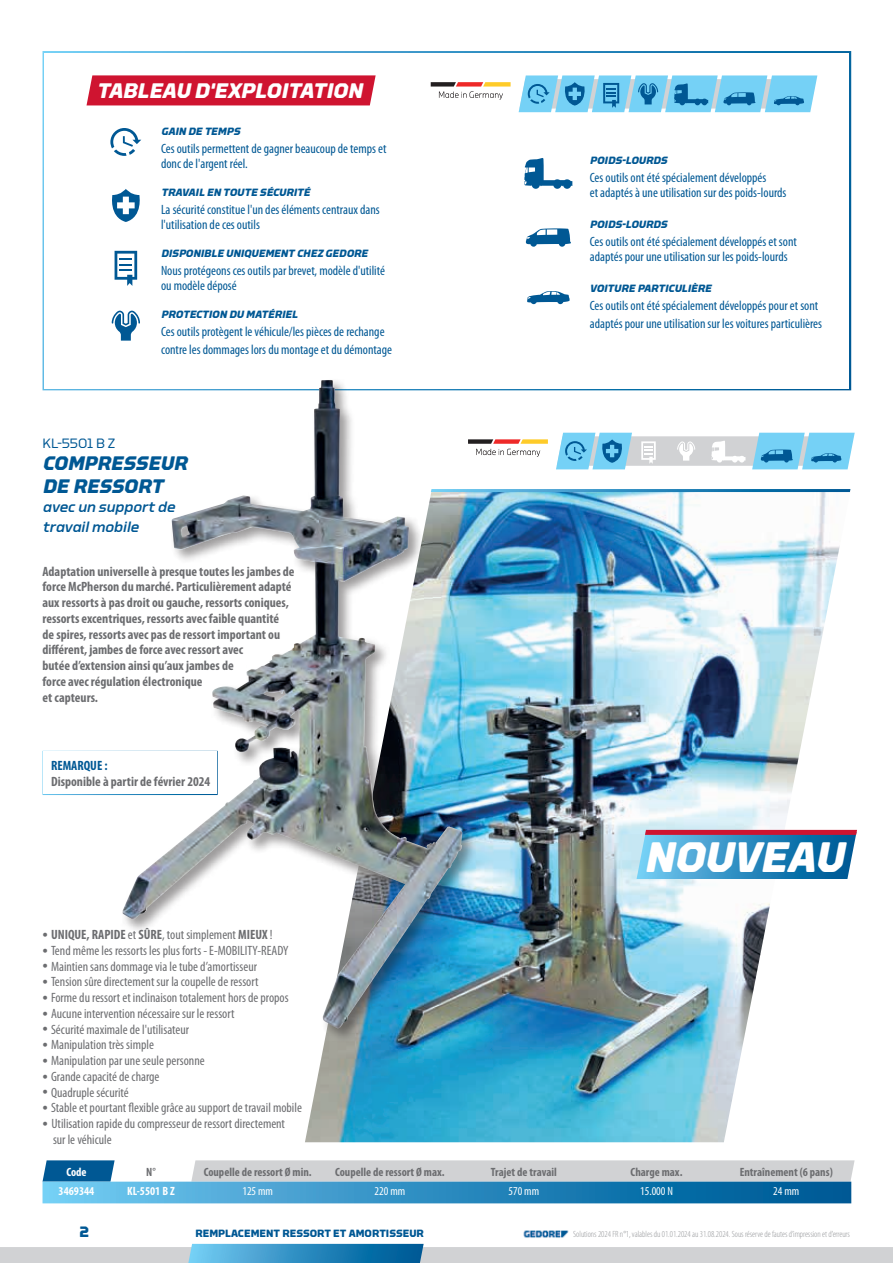
<style>
.page{position:relative;width:893px;height:1263px;background:#fff}
.page>*{position:absolute;margin:0;border:0;box-sizing:border-box;transform-origin:0 0}
.t1{font:italic 700 42.45px "GEDORE Type";color:#fff}
.t2{font:italic 700 21px "GEDORE Type";color:#fff}
.t3{font:italic 700 19.5px/22.5px "GEDORE Type";color:#005894}
.t4{font:italic 500 15px/19.5px "GEDORE Type";color:#005894}
.t5{font:700 15px "GEDORE Type";color:#005894}
.t6{font:condensed 13.5px/15px "Myriad Pro";color:#005894}
.t7{font:condensed 13.5px/15.8px "Myriad Pro";color:#6c6d70}
.t8{font:700 condensed 13.5px/15.8px "Myriad Pro";color:#6c6d70}
.t9{font:13.5px "GEDORE Type";letter-spacing:-.01em;color:#005894}
.t10{font:700 condensed 13.5px "Myriad Pro";color:#005894}
.t11{font:700 condensed 12px "Myriad Pro";color:#6c6d70}
.t12{font:condensed 12px "Myriad Pro";color:#fff}
.t13{font:700 condensed 12px "Myriad Pro";color:#fff}
.t14{font:italic 700 10.5px "GEDORE Type";color:#005894}
.t15{font:700 10.5px "GEDORE Type";color:#005894}
.t16{font:300 condensed 9px "Myriad Pro";color:#939598}
.s1{font-family:"GEDORE Type";font-weight:400;font-stretch:normal;font-size:15px}
.s2{font-weight:400}
.s3{font-family:"GEDORE Type";font-stretch:normal;font-size:15px}
</style>
<div class="page">
<img style="left:523px;top:1230px;width:46px;height:8px">
<div style="left:43px;top:51px;width:808px;height:339px;background:#fff;border:4px solid #fff"></div>
<svg style="left:431px;top:82px;width:80px;height:17px"></svg>
<svg style="left:519px;top:75px;width:298px;height:37px;background:#71c2e6"></svg>
<svg style="left:0;top:1244px;width:893px;height:19px;background:#acc5d4"></svg>
<svg style="left:110px;top:128px;width:31px;height:28px"></svg>
<svg style="left:112px;top:311px;width:28px;height:30px"></svg>
<svg style="left:112px;top:189px;width:28px;height:33px"></svg>
<svg style="left:115px;top:251px;width:22px;height:35px"></svg>
<svg style="left:527px;top:291px;width:43px;height:13px"></svg>
<svg style="left:526px;top:228px;width:45px;height:19px"></svg>
<svg style="left:524px;top:158px;width:48px;height:31px"></svg>
<div style="left:87px;top:75px;width:289px;height:30px;background:#cf1430"></div>
<svg style="left:43px;top:1160px;width:812px;height:43px;background:#7baeca"></svg>
<div style="left:43px;top:751px;width:175px;height:44px;background:#fff;border:2px solid #fff"></div>
<img style="left:305px;top:492px;width:545px;height:650px">
<svg style="left:637px;top:832px;width:219px;height:47px;background:#3691c3"></svg>
<div style="left:645px;top:830px;width:211px;height:5px;background:#cf1430"></div>
<div style="left:120px;top:377px;width:357px;height:666px;background:#231f20;opacity:.45"></div>
<img style="left:171px;top:380px;width:151px;height:401px">
<svg style="left:468px;top:439px;width:80px;height:18px"></svg>
<svg style="left:556px;top:433px;width:299px;height:36px"></svg>
<h2 class="t2" style="left:96px;top:79px;width:272px">TABLEAU D'EXPLOITATION</h2>
<p class="t14" style="left:161px;top:125px;width:83px">GAIN DE TEMPS</p>
<p class="t6" style="left:161px;top:141px;width:227px">Ces outils permettent de gagner beaucoup de temps et donc de l'argent réel.</p>
<p class="t14" style="left:161px;top:186px;width:153px">TRAVAIL EN TOUTE SÉCURITÉ</p>
<p class="t6" style="left:161px;top:202px;width:220px">La sécurité constitue l'un des éléments centraux dans l'utilisation de ces outils</p>
<p class="t14" style="left:161px;top:247px;width:211px">DISPONIBLE UNIQUEMENT CHEZ GEDORE</p>
<p class="t6" style="left:161px;top:263px;width:226px">Nous protégeons ces outils par brevet, modèle d'utilité ou modèle déposé</p>
<p class="t14" style="left:161px;top:308px;width:140px">PROTECTION DU MATÉRIEL</p>
<p class="t6" style="left:161px;top:322px;width:233px;line-height:18px">Ces outils protègent le véhicule/les pièces de rechange contre les dommages lors du montage et du démontage</p>
<p class="t9" style="left:43px;top:435px;width:74px">KL-5501 B Z</p>
<h3 class="t3" style="left:43px;top:452px;width:150px">COMPRESSEUR<br>DE RESSORT</h3>
<p class="t4" style="left:43px;top:497px;width:137px">avec un support de travailmobile</p>
<p class="t8" style="left:43px;top:563px;width:254px">Adaptation universelle à presque toutes les jambes de force McPherson du marché. Particulièrement adapté aux ressorts à pas droit ou gauche, ressorts coniques, ressorts excentriques, ressorts avec faible quantité<br>de spires, ressorts avec pas de ressort important ou différent, jambes de force avec ressort avec<br>butée d’extension ainsi qu’aux jambes de<br>force avec régulation électronique<br>et capteurs.</p>
<p class="t10" style="left:51px;top:757px;width:58px">REMARQUE :</p>
<p class="t8" style="left:51px;top:773px;width:161px">Disponible à partir de février 2024</p>
<p class="t8" style="left:43px;top:926px;width:232px"><span class="s1">•</span> UNIQUE, RAPIDE <span class="s2">et</span> SÛRE<span class="s2">, tout simplement</span> MIEUX <span class="s2">!</span></p>
<p class="t7" style="left:43px;top:942px;width:247px"><span class="s3">•</span> Tend même les ressorts les plus forts - E-MOBILITY-READY</p>
<p class="t7" style="left:43px;top:958px;width:216px"><span class="s3">•</span> Maintien sans dommage via le tube d’amortisseur</p>
<p class="t7" style="left:43px;top:974px;width:217px"><span class="s3">•</span> Tension sûre directement sur la coupelle de ressort</p>
<p class="t7" style="left:43px;top:989px;width:248px"><span class="s3">•</span> Forme du ressort et inclinaison totalement hors de propos</p>
<p class="t7" style="left:43px;top:1005px;width:194px"><span class="s3">•</span> Aucune intervention nécessaire sur le ressort</p>
<p class="t7" style="left:43px;top:1021px;width:148px"><span class="s3">•</span> Sécurité maximale de l'utilisateur</p>
<p class="t7" style="left:43px;top:1037px;width:113px"><span class="s3">•</span> Manipulation très simple</p>
<p class="t7" style="left:43px;top:1052px;width:164px"><span class="s3">•</span> Manipulation par une seule personne</p>
<p class="t7" style="left:43px;top:1068px;width:119px"><span class="s3">•</span> Grande capacité de charge</p>
<p class="t7" style="left:43px;top:1084px;width:88px"><span class="s3">•</span> Quadruple sécurité</p>
<p class="t7" style="left:43px;top:1100px;width:261px"><span class="s3">•</span> Stable et pourtant flexible grâce au support de travail mobile</p>
<p class="t7" style="left:53px;top:1115px;width:234px;text-indent:-10px"><span class="s3">•</span> Utilisation rapide du compresseur de ressort directement sur le véhicule</p>
<p class="t14" style="left:590px;top:154px;width:81px">POIDS-LOURDS</p>
<p class="t6" style="left:590px;top:170px;width:198px">Ces outils ont été spécialement développés<br>et adaptés à une utilisation sur des poids-lourds</p>
<p class="t14" style="left:590px;top:218px;width:81px">POIDS-LOURDS</p>
<p class="t6" style="left:590px;top:234px;width:209px">Ces outils ont été spécialement développés et sont adaptés pour une utilisation sur les poids-lourds</p>
<p class="t14" style="left:590px;top:282px;width:125px">VOITURE PARTICULIÈRE</p>
<p class="t6" style="left:590px;top:296px;width:234px;line-height:18px">Ces outils ont été spécialement développés pour et sont adaptés pour une utilisation sur les voitures particulières</p>
<h1 class="t1" style="left:644px;top:833px;width:210px">NOUVEAU</h1>
<p class="t13" style="left:66px;top:1164px;width:22px">Code</p>
<p class="t11" style="left:146px;top:1164px;width:11px">N°</p>
<p class="t11" style="left:204px;top:1164px;width:109px">Coupelle de ressort Ø min.</p>
<p class="t11" style="left:335px;top:1164px;width:111px">Coupelle de ressort Ø max.</p>
<p class="t11" style="left:491px;top:1164px;width:67px">Trajet de travail</p>
<p class="t11" style="left:631px;top:1164px;width:53px">Charge max.</p>
<p class="t11" style="left:740px;top:1164px;width:95px">Entraînement (6 pans)</p>
<p class="t13" style="left:59px;top:1183px;width:37px">3469344</p>
<p class="t13" style="left:127px;top:1183px;width:49px">KL-5501 B Z</p>
<p class="t12" style="left:242px;top:1184px;width:32px">125 mm</p>
<p class="t12" style="left:375px;top:1184px;width:32px">220 mm</p>
<p class="t12" style="left:509px;top:1184px;width:32px">570 mm</p>
<p class="t12" style="left:640px;top:1184px;width:34px">15.000 N</p>
<p class="t12" style="left:773px;top:1184px;width:28px">24 mm</p>
<p class="t5" style="left:80px;top:1223px;width:11px">2</p>
<p class="t15" style="left:195px;top:1227px;width:230px">REMPLACEMENT RESSORT ET AMORTISSEUR</p>
<p class="t16" style="left:573px;top:1228px;width:278px">Solutions 2024 FR n°1, valables du 01.01.2024 au 31.08.2024. Sous réserve de fautes d’impression et d’erreurs</p>
</div>
